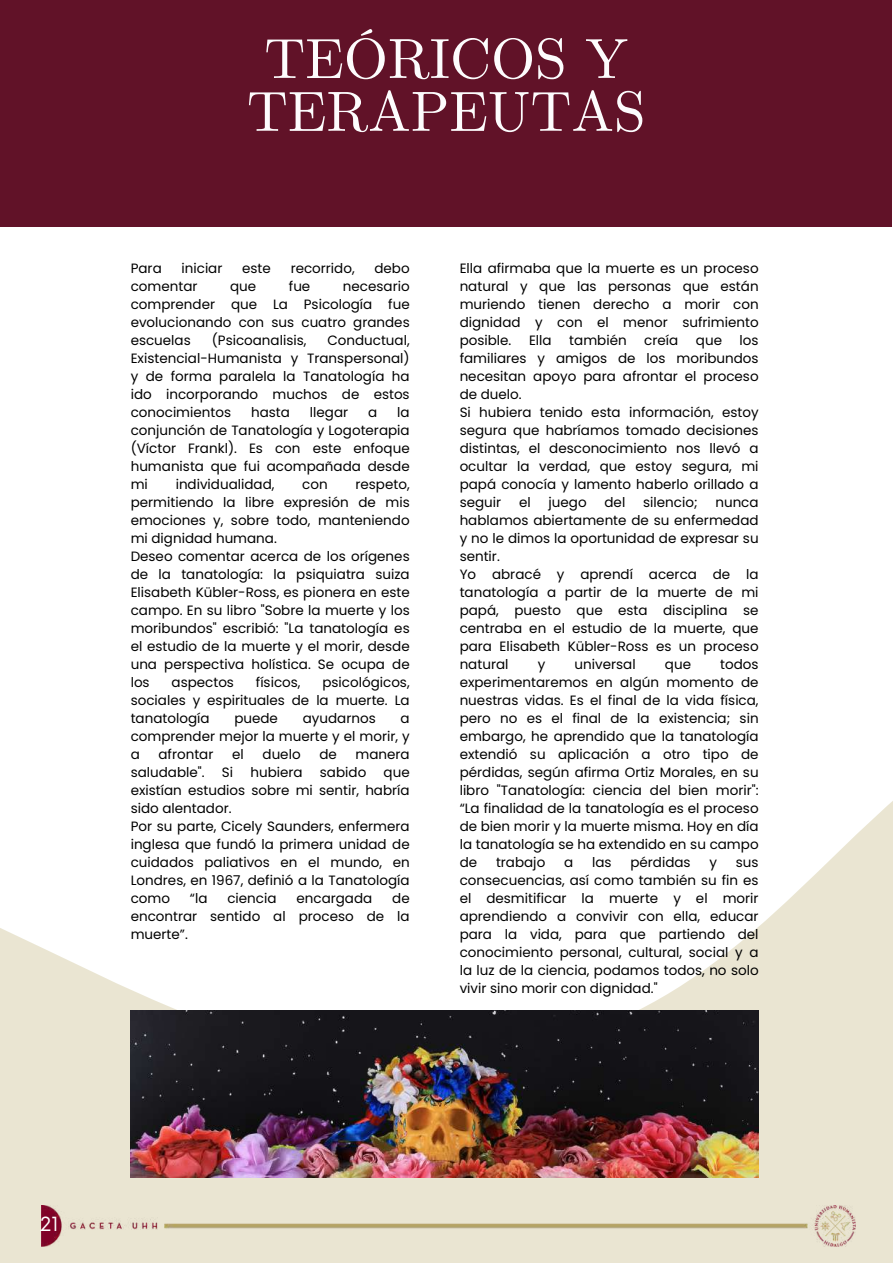
<style>
.page{position:relative;width:893px;height:1264px;background:#fff}
.page>*{position:absolute;margin:0;border:0;box-sizing:border-box;transform-origin:0 0}
.t1{font:56.7px/52.8px "CMU Serif";color:#fdfcfd;text-align:center}
.t2{font:19.05px "Now";color:#fff}
.t3{font:13.5px/18px "Poppins";color:#000;text-align:justify}
</style>
<div class="page">
<svg style="left:0;top:802px;width:892px;height:460px"></svg>
<img style="left:131px;top:1010px;width:627px;height:167px">
<div style="left:0;top:0;width:891px;height:227px;background:#611228"></div>
<img style="left:41px;top:1205px;width:814px;height:41px">
<h1 class="t1" style="left:247px;top:36px;width:400px">TEÓRICOS Y<br>TERAPEUTAS</h1>
<p class="t3" style="left:131px;top:259px;width:33px">Para</p>
<p class="t3" style="left:181px;top:259px;width:42px">iniciar</p>
<p class="t3" style="left:242px;top:259px;width:30px">este</p>
<p class="t3" style="left:290px;top:259px;width:66px">recorrido,</p>
<p class="t3" style="left:374px;top:259px;width:37px">debo</p>
<p class="t3" style="left:131px;top:277px;width:68px">comentar</p>
<p class="t3" style="left:230px;top:277px;width:28px">que</p>
<p class="t3" style="left:289px;top:277px;width:23px">fue</p>
<p class="t3" style="left:131px;top:277px;width:280px;text-indent:212px">necesario comprender que La Psicología fue evolucionando con sus cuatro grandes escuelas</p>
<p class="t3" style="left:212px;top:331px;width:96px">(Psicoanalisis,</p>
<p class="t3" style="left:131px;top:331px;width:280px;text-indent:197px">Conductual, Existencial-Humanista y Transpersonal) y de forma paralela la Tanatología ha ido incorporando muchos de estos conocimientos</p>
<p class="t3" style="left:131px;top:403px;width:280px;text-indent:266px">la conjunción de Tanatología y Logoterapia (Víctor Frankl). Es con este enfoque humanista que fui acompañada desde mi</p>
<p class="t3" style="left:251px;top:403px;width:40px">hasta</p>
<p class="t3" style="left:310px;top:403px;width:40px">llegar</p>
<p class="t3" style="left:368px;top:403px;width:11px">a</p>
<p class="t3" style="left:176px;top:475px;width:100px">individualidad,</p>
<p class="t3" style="left:302px;top:475px;width:27px">con</p>
<p class="t3" style="left:131px;top:475px;width:280px;text-align:left;text-indent:225px">respeto, permitiendo la libre expresión de mis emociones y, sobre todo, manteniendo mi dignidad humana.<br>Deseo comentar acerca de los orígenes de la tanatología: la psiquiatra suiza<br>Elisabeth Kübler-Ross, es pionera en este campo. En su libro "Sobre la muerte y los moribundos" escribió: "La tanatología es el estudio de la muerte y el morir, desde una perspectiva holística. Se ocupa de los</p>
<p class="t3" style="left:131px;top:673px;width:280px;text-indent:192px">psicológicos, sociales y espirituales de la muerte. La tanatología</p>
<p class="t3" style="left:171px;top:673px;width:64px">aspectos</p>
<p class="t3" style="left:256px;top:673px;width:46px">físicos,</p>
<p class="t3" style="left:234px;top:709px;width:45px">puede</p>
<p class="t3" style="left:303px;top:709px;width:74px">ayudarnos</p>
<p class="t3" style="left:131px;top:709px;width:280px;text-indent:270px">a comprender mejor la muerte y el morir, y a</p>
<p class="t3" style="left:158px;top:745px;width:56px">afrontar</p>
<p class="t3" style="left:232px;top:745px;width:13px">el</p>
<p class="t3" style="left:262px;top:745px;width:40px">duelo</p>
<p class="t3" style="left:319px;top:745px;width:19px">de</p>
<p class="t3" style="left:355px;top:745px;width:56px">manera</p>
<p class="t3" style="left:131px;top:763px;width:75px">saludable".</p>
<p class="t3" style="left:222px;top:763px;width:13px">Si</p>
<p class="t3" style="left:250px;top:763px;width:54px">hubiera</p>
<p class="t3" style="left:320px;top:763px;width:48px">sabido</p>
<p class="t3" style="left:131px;top:763px;width:280px;text-align:left;text-indent:253px">que existían estudios sobre mi sentir, habría sido alentador.<br>Por su parte, Cicely Saunders, enfermera inglesa que fundó la primera unidad de cuidados paliativos en el mundo, en<br>Londres, en 1967, definió a la Tanatología como</p>
<p class="t3" style="left:190px;top:888px;width:19px">“la</p>
<p class="t3" style="left:227px;top:888px;width:51px">ciencia</p>
<p class="t3" style="left:296px;top:888px;width:77px">encargada</p>
<p class="t3" style="left:131px;top:888px;width:280px;text-indent:261px">de encontrar sentido al proceso de la muerte”.</p>
<p class="t3" style="left:459px;top:259px;width:300px">Ella afirmaba que la muerte es un proceso natural y que las personas que están muriendo tienen derecho a morir con dignidad y con el menor sufrimiento posible.</p>
<p class="t3" style="left:529px;top:331px;width:24px">Ella</p>
<p class="t3" style="left:569px;top:331px;width:59px">también</p>
<p class="t3" style="left:644px;top:331px;width:36px">creía</p>
<p class="t3" style="left:695px;top:331px;width:28px">que</p>
<p class="t3" style="left:459px;top:331px;width:300px;text-align:left;text-indent:280px">los familiares y amigos de los moribundos necesitan apoyo para afrontar el proceso de duelo.<br>Si hubiera tenido esta información, estoy segura que habríamos tomado decisiones distintas, el desconocimiento nos llevó a ocultar la verdad, que estoy segura, mi papá conocía y lamento haberlo orillado a seguir</p>
<p class="t3" style="left:519px;top:493px;width:13px">el</p>
<p class="t3" style="left:548px;top:493px;width:40px">juego</p>
<p class="t3" style="left:604px;top:493px;width:22px">del</p>
<p class="t3" style="left:643px;top:493px;width:56px">silencio;</p>
<p class="t3" style="left:459px;top:493px;width:300px;text-align:left;text-indent:256px">nunca hablamos abiertamente de su enfermedad y no le dimos la oportunidad de expresar su sentir.<br>Yo abracé y aprendí acerca de la tanatología a partir de la muerte de mi papá, puesto que esta disciplina se centraba en el estudio de la muerte, que para Elisabeth Kübler-Ross es un proceso natural</p>
<p class="t3" style="left:537px;top:655px;width:9px">y</p>
<p class="t3" style="left:574px;top:655px;width:63px">universal</p>
<p class="t3" style="left:664px;top:655px;width:28px">que</p>
<p class="t3" style="left:459px;top:655px;width:300px;text-indent:260px">todos experimentaremos en algún momento de nuestras vidas. Es el final de la vida física, pero no es el final de la existencia; sin embargo, he aprendido que la tanatología extendió su aplicación a otro tipo de pérdidas, según afirma Ortiz Morales, en su libro "Tanatología: ciencia del bien morir": “La finalidad de la tanatología es el proceso de bien morir y la muerte misma. Hoy en día la tanatología se ha extendido en su campo de</p>
<p class="t3" style="left:496px;top:852px;width:51px">trabajo</p>
<p class="t3" style="left:564px;top:852px;width:11px">a</p>
<p class="t3" style="left:592px;top:852px;width:21px">las</p>
<p class="t3" style="left:630px;top:852px;width:62px">pérdidas</p>
<p class="t3" style="left:709px;top:852px;width:9px">y</p>
<p class="t3" style="left:459px;top:852px;width:300px;text-indent:276px">sus consecuencias, así como también su fin es el desmitificar la muerte y el morir aprendiendo a convivir con ella, educar para la vida, para que partiendo del conocimiento personal, cultural, social y a la luz de la ciencia, podamos todos, no solo vivir sino morir con dignidad."</p>
<h2 class="t2" style="left:40px;top:1213px;width:20px">21</h2>
</div>
